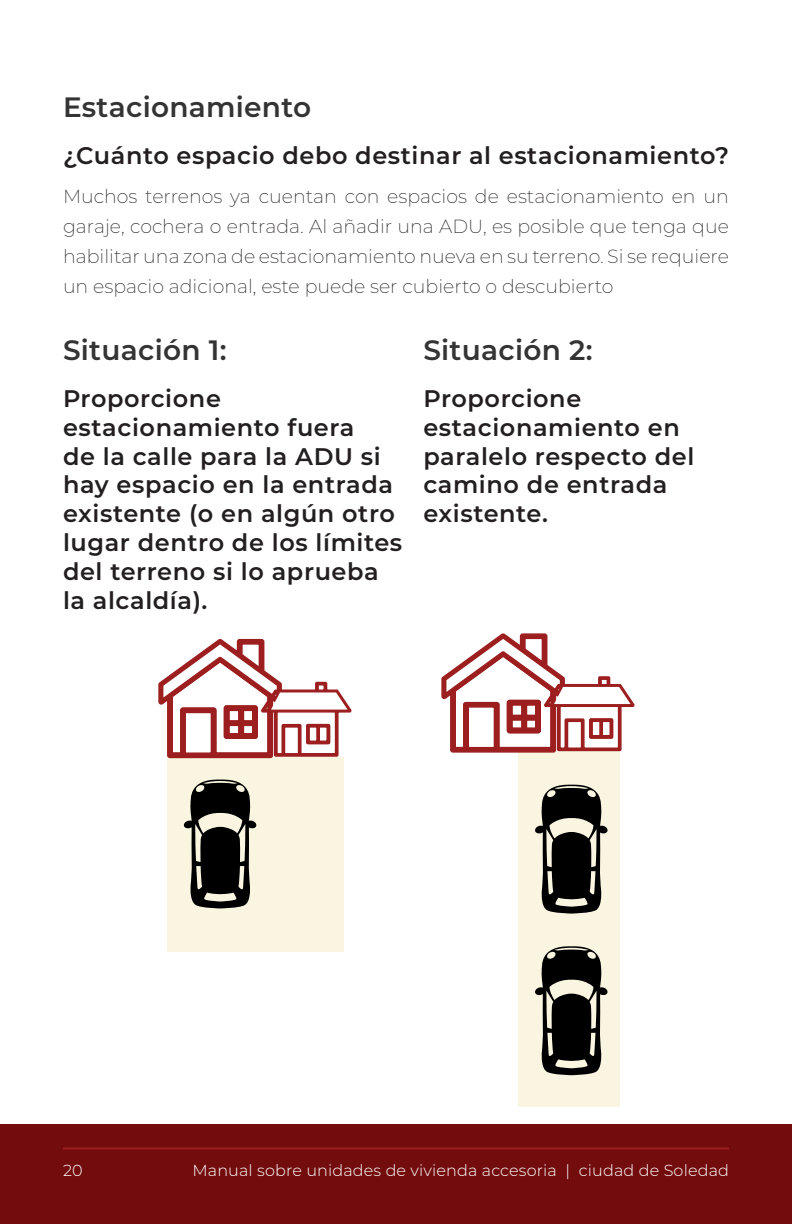
<style>
.page{position:relative;width:792px;height:1224px;background:#fff}
.page>*{position:absolute;margin:0;border:0;box-sizing:border-box;transform-origin:0 0}
.Heading_2{font:600 28px "Montserrat";letter-spacing:.01em;color:#343434}
.Heading_3{font:600 24px/28.8px "Montserrat";letter-spacing:.025em;color:#231f20}
.t1{font:200 19px/30px "Montserrat";color:#231f20;text-align:justify}
.t2{font:300 16px "Montserrat";letter-spacing:.01em;color:#fff}
</style>
<div class="page">
<div style="left:0;top:1125px;width:792px;height:99px;background:#730c0d"></div>
<hr style="left:63px;top:1147px;width:666px;height:2px;background:#9c1e1f">
<div style="left:168px;top:757px;width:175px;height:195px;background:#faf5e1"></div>
<svg style="left:183px;top:779px;width:74px;height:129px"></svg>
<svg style="left:158px;top:638px;width:194px;height:121px"></svg>
<div style="left:309px;top:727px;width:8px;height:14px;background:#fff"></div>
<div style="left:319px;top:727px;width:8px;height:14px;background:#fff"></div>
<div style="left:319px;top:726px;width:9px;height:16px;border:1px solid #bfbfbf"></div>
<div style="left:519px;top:752px;width:100px;height:355px;background:#faf5e1"></div>
<svg style="left:535px;top:784px;width:73px;height:130px"></svg>
<svg style="left:535px;top:946px;width:73px;height:129px"></svg>
<svg style="left:441px;top:633px;width:194px;height:120px"></svg>
<div style="left:592px;top:721px;width:8px;height:15px;background:#fff"></div>
<div style="left:602px;top:721px;width:8px;height:15px;background:#fff"></div>
<div style="left:602px;top:721px;width:9px;height:15px;border:1px solid #bfbfbf"></div>
<p class="Heading_2" style="left:63px;top:87px;width:250px">Estacionamiento</p>
<p class="Heading_3" style="left:63px;top:140px;width:668px">¿Cuánto espacio debo destinar al estacionamiento?</p>
<p class="t1" style="left:63px;top:181px;width:667px">Muchos terrenos ya cuentan con espacios de estacionamiento en un garaje, cochera o entrada. Al añadir una ADU, es posible que tenga que habilitar una zona de estacionamiento nueva en su terreno. Si se requiere un espacio adicional, este puede ser cubierto o descubierto</p>
<p class="Heading_2" style="left:63px;top:330px;width:165px">Situación 1:</p>
<p class="Heading_3" style="left:63px;top:383px;width:341px">Proporcione estacionamiento fuera<br>de la calle para la ADU si hay espacio en la entrada existente (o en algún otro lugar dentro de los límites del terreno si lo aprueba la alcaldía).</p>
<p class="Heading_2" style="left:423px;top:330px;width:171px">Situación 2:</p>
<p class="Heading_3" style="left:423px;top:383px;width:273px">Proporcione estacionamiento en paralelo respecto del camino de entrada existente.</p>
<p class="t2" style="left:63px;top:1160px;width:21px">20</p>
<p class="t2" style="left:192px;top:1160px;width:538px">Manual sobre unidades de vivienda accesoria | ciudad de Soledad</p>
</div>
